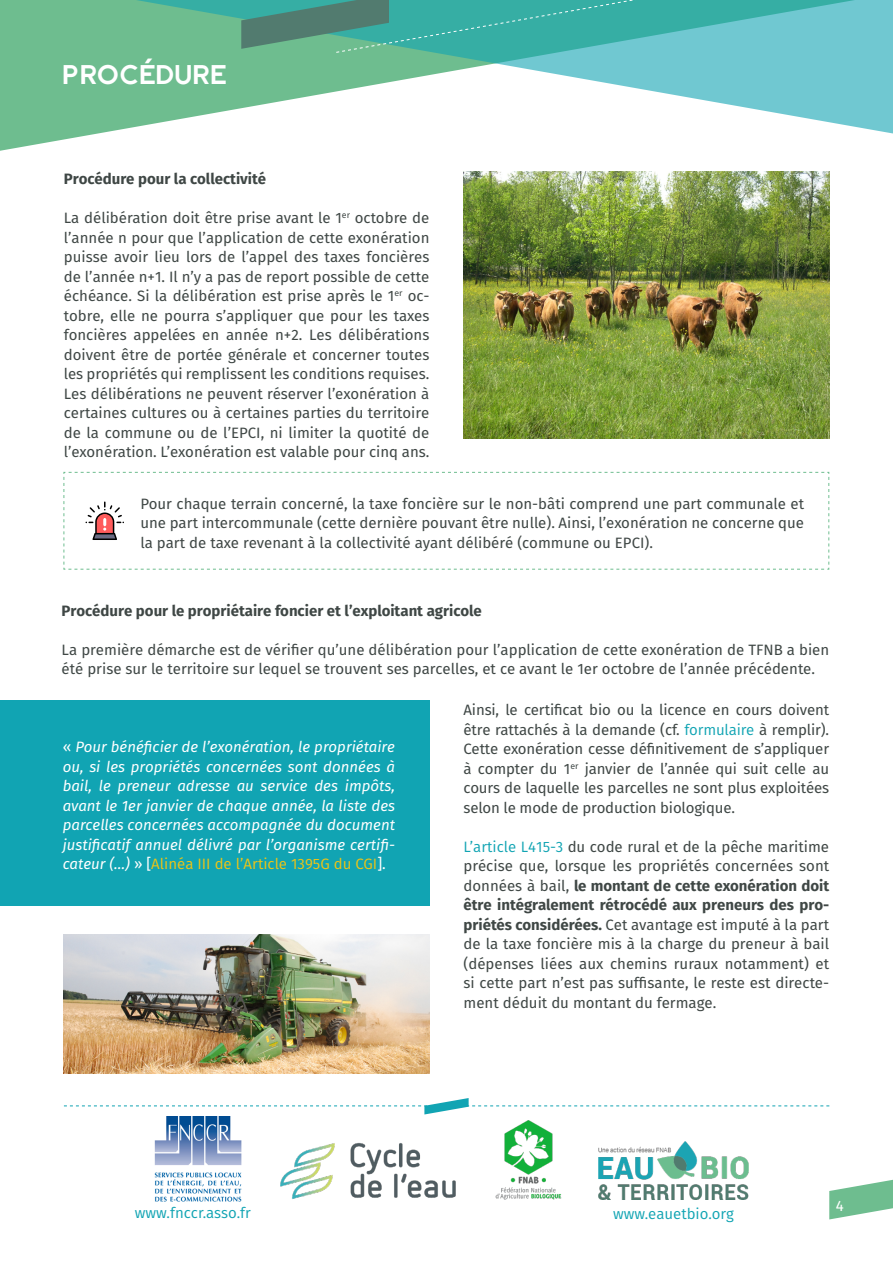
<style>
.page{position:relative;width:893px;height:1263px;background:#fff}
.page>*{position:absolute;margin:0;border:0;box-sizing:border-box;transform-origin:0 0}
.t1{font:27px "Gross";letter-spacing:.02em;color:#fff}
.t2{font:15px/19.5px "Fira Sans";color:#3f4745;text-align:justify}
.t3{font:italic 15px/19.5px "Fira Sans";color:#fff;text-align:justify}
.t4{font:700 15px "Fira Sans";color:#3f4745}
.t5{font:15px "Fira Sans";color:#11a4b3}
.t6{font:15px "Fira Sans";color:#fff}
.s1{color:#11a4b3}
.s2{font-weight:700}
.s3{font-style:normal}
.s4{font-style:normal;color:#f1c413}
</style>
<div class="page">
<div style="left:0;top:700px;width:429px;height:206px;background:#11a4b3"></div>
<img style="left:463px;top:172px;width:366px;height:266px">
<img style="left:64px;top:934px;width:365px;height:139px">
<svg style="left:0;top:0;width:893px;height:147px"></svg>
<svg style="left:241px;top:0;width:445px;height:53px;background:#44a89c"></svg>
<svg style="left:64px;top:1098px;width:765px;height:16px"></svg>
<svg style="left:829px;top:1180px;width:64px;height:39px"></svg>
<svg style="left:64px;top:472px;width:765px;height:98px"></svg>
<img style="left:280px;top:1142px;width:176px;height:57px">
<img style="left:495px;top:1120px;width:67px;height:80px">
<img style="left:598px;top:1142px;width:150px;height:57px">
<img style="left:154px;top:1116px;width:88px;height:85px">
<h1 class="t1" style="left:64px;top:58px;width:167px">PROCÉDURE</h1>
<p class="t4" style="left:64px;top:166px;width:204px">Procédure pour la collectivité</p>
<p class="t2" style="left:64px;top:208px;width:367px">La délibération doit être prise avant le 1<sup>er</sup> octobre de l’année n pour que l’application de cette exonération puisse avoir lieu lors de l’appel des taxes foncières de l’année n+1. Il n’y a pas de report possible de cette échéance. Si la délibération est prise après le 1<sup>er</sup> oc&shy;tobre, elle ne pourra s’appliquer que pour les taxes foncières appelées en année n+2. Les délibérations doivent être de portée générale et concerner toutes les propriétés qui remplissent les conditions requises.<br>Les délibérations ne peuvent réserver l’exonération à certaines cultures ou à certaines parties du territoire de la commune ou de l’EPCI, ni limiter la quotité de l’exonération. L’exonération est valable pour cinq ans.</p>
<p class="t2" style="left:140px;top:493px;width:665px">Pour chaque terrain concerné, la taxe foncière sur le non-bâti comprend une part communale et une part intercommunale (cette dernière pouvant être nulle). Ainsi, l’exonération ne concerne que la part de taxe revenant à la collectivité ayant délibéré (commune ou EPCI).</p>
<p class="t4" style="left:62px;top:598px;width:422px">Procédure pour le propriétaire foncier et l’exploitant agricole</p>
<p class="t2" style="left:62px;top:639px;width:769px">La première démarche est de vérifier qu’une délibération pour l’application de cette exonération de TFNB a bien été prise sur le territoire sur lequel se trouvent ses parcelles, et ce avant le 1er octobre de l’année précédente.</p>
<p class="t2" style="left:463px;top:700px;width:367px">Ainsi, le certificat bio ou la licence en cours doivent être rattachés à la demande (cf. <span class="s1">formulaire</span> à remplir).<br>Cette exonération cesse définitivement de s’appliquer à compter du 1<sup>er</sup> janvier de l’année qui suit celle au cours de laquelle les parcelles ne sont plus exploitées selon le mode de production biologique.</p>
<p class="t2" style="left:463px;top:836px;width:367px"><span class="s1">L’article L415-3</span> du code rural et de la pêche maritime précise que, lorsque les propriétés concernées sont données à bail, <span class="s2">le montant de cette exonération doit être intégralement rétrocédé aux preneurs des pro&shy;priétés considérées.</span> Cet avantage est imputé à la part de la taxe foncière mis à la charge du preneur à bail (dépenses liées aux chemins ruraux notamment) et si cette part n’est pas suffisante, le reste est directe&shy;ment déduit du montant du fermage.</p>
<p class="t3" style="left:63px;top:737px;width:334px"><span class="s3">«</span> Pour bénéficier de l’exonération, le propriétaire ou, si les propriétés concernées sont données à bail, le preneur adresse au service des impôts, avant le 1er janvier de chaque année, la liste des parcelles concernées accompagnée du document justificatif annuel délivré par l’organisme certifi&shy;cateur (…) <span class="s3">» [</span><span class="s4">Alinéa III de l’Article 1395G du CGI</span><span class="s3">].</span></p>
<p class="t5" style="left:135px;top:1202px;width:118px">www.fnccr.asso.fr</p>
<p class="t5" style="left:613px;top:1203px;width:122px">www.eauetbio.org</p>
<p class="t6" style="left:836px;top:1194px;width:9px">4</p>
</div>
